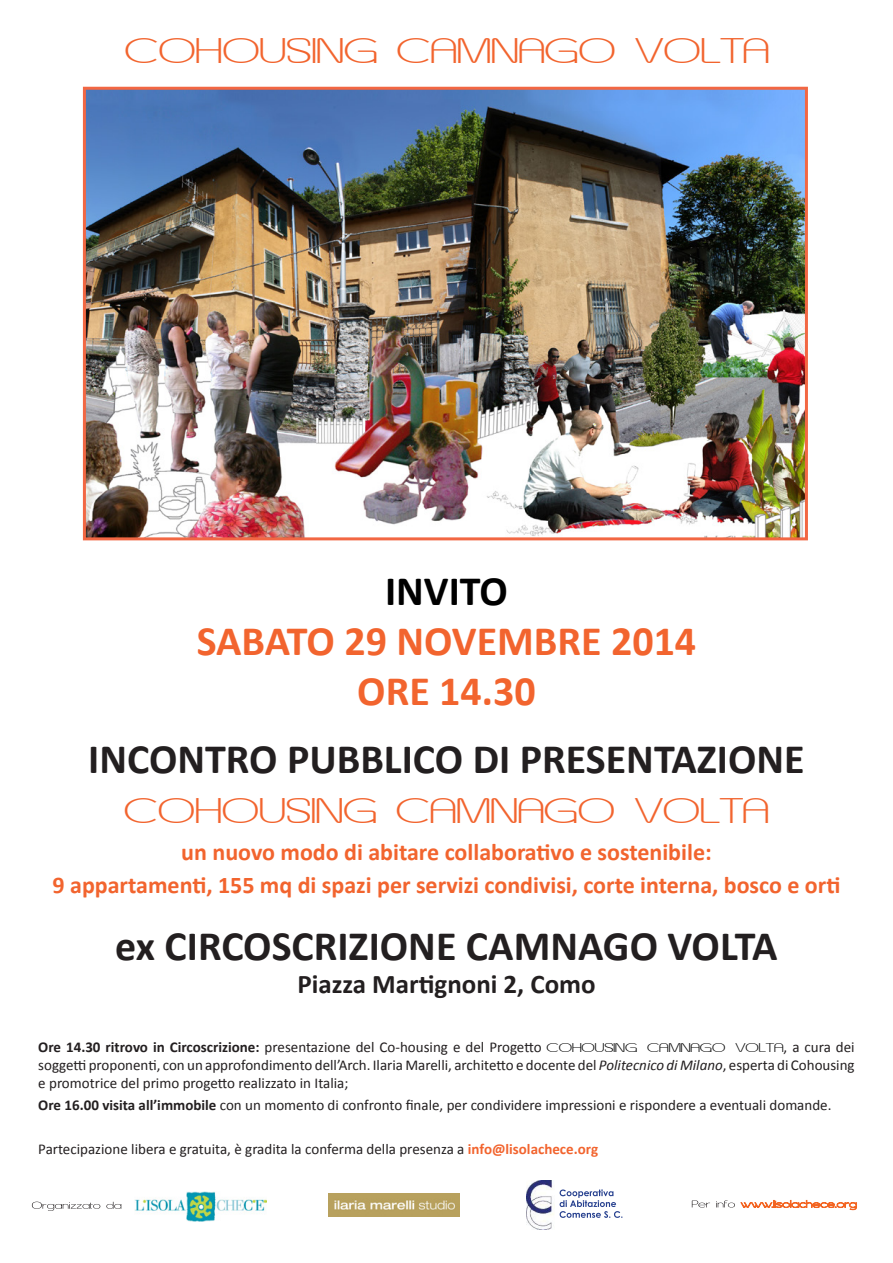
<style>
.page{position:relative;width:893px;height:1263px;background:#fff}
.page>*{position:absolute;margin:0;border:0;box-sizing:border-box;transform-origin:0 0}
.t1{font:700 42px "Calibri";color:#231f20}
.t2{font:42px "Asenine Wide";color:#f2642e}
.t3{font:700 42px "Calibri";color:#f2642e}
.t4{font:700 42px "Calibri";color:#000}
.t5{font:700 27px "Calibri";color:#231f20}
.t6{font:700 24px "Calibri";color:#f2642e}
.t7{font:15px/18px "Calibri";color:#231f20;text-align:justify}
.s1{font-weight:700}
.s2{font-family:"Asenine Wide";color:#000}
.s3{font-style:italic}
.s4{font-weight:700;color:#f2642e}
</style>
<div class="page">
<img style="left:87px;top:91px;width:717px;height:445px">
<div style="left:83px;top:87px;width:725px;height:453px;border:3px solid #f26743"></div>
<svg style="left:32px;top:1201px;width:89px;height:10px"></svg>
<img style="left:328px;top:1193px;width:132px;height:24px">
<img style="left:135px;top:1191px;width:131px;height:30px">
<svg style="left:692px;top:1200px;width:165px;height:10px"></svg>
<img style="left:527px;top:1181px;width:28px;height:48px">
<svg style="left:560px;top:1189px;width:62px;height:29px"></svg>
<p class="t2" style="left:124px;top:29px;width:647px">COHOUSING CAMNAGO VOLTA</p>
<p class="t4" style="left:385px;top:561px;width:124px">INVITO</p>
<p class="t3" style="left:197px;top:611px;width:501px">SABATO 29 NOVEMBRE 2014</p>
<p class="t3" style="left:357px;top:662px;width:180px">ORE 14.30</p>
<p class="t1" style="left:88px;top:729px;width:718px">INCONTRO PUBBLICO DI PRESENTAZIONE</p>
<p class="t2" style="left:124px;top:789px;width:647px">COHOUSING CAMNAGO VOLTA</p>
<p class="t6" style="left:181px;top:835px;width:532px">un nuovo modo di abitare collaborativo e sostenibile:</p>
<p class="t6" style="left:53px;top:868px;width:789px">9 appartamenti, 155 mq di spazi per servizi condivisi, corte interna, bosco e orti</p>
<p class="t1" style="left:115px;top:917px;width:664px">ex CIRCOSCRIZIONE CAMNAGO VOLTA</p>
<p class="t5" style="left:297px;top:965px;width:300px">Piazza Martignoni 2, Como</p>
<p class="t7" style="left:38px;top:1037px;width:818px"><span class="s1">Ore 14.30 ritrovo in Circoscrizione:</span> presentazione del Co-housing e del Progetto <span class="s2">COHOUSING CAMNAGO VOLTA</span>, a cura dei soggetti proponenti, con un approfondimento dell’Arch. Ilaria Marelli, architetto e docente del <span class="s3">Politecnico di Milano</span>, esperta di Cohousing e promotrice del primo progetto realizzato in Italia;</p>
<p class="t7" style="left:38px;top:1095px;width:795px"><span class="s1">Ore 16.00 visita all’immobile</span> con un momento di confronto finale, per condividere impressioni e rispondere a eventuali domande.</p>
<p class="t7" style="left:38px;top:1139px;width:561px">Partecipazione libera e gratuita, è gradita la conferma della presenza a <span class="s4">info@lisolachece.org</span></p>
</div>
